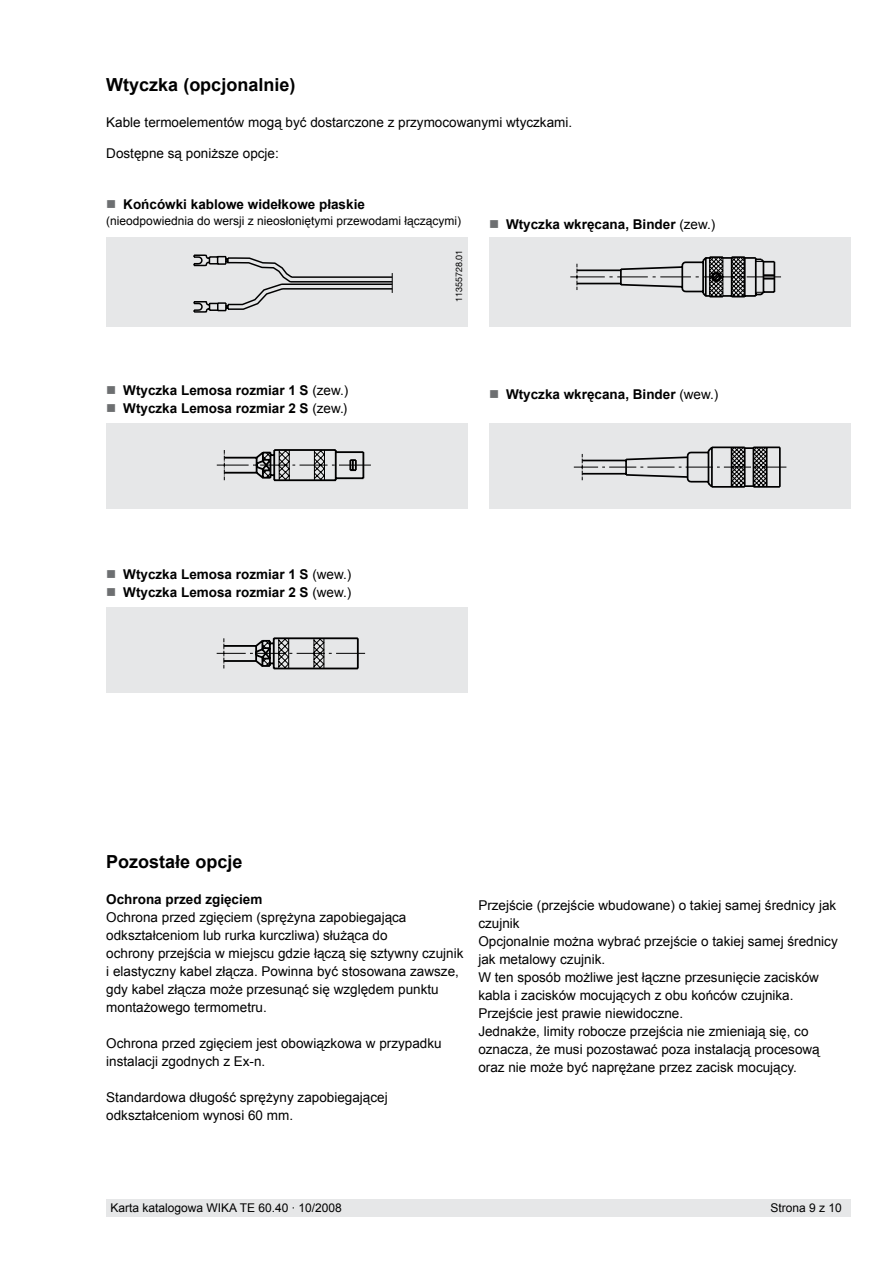
<style>
.page{position:relative;width:893px;height:1263px;background:#fff}
.page>*{position:absolute;margin:0;border:0;box-sizing:border-box;transform-origin:0 0}
.t1{font:700 18px "Arial";color:#000}
.t2{font:13.5px/18px "Arial";color:#000}
.t3{font:700 13.5px/18px "Arial";color:#000}
.t4{font:13.5px "Wingdings";color:#6d6f71}
.t5{font:12px "Arial";color:#000}
.t6{font:9px "Helvetica Neue";color:#000}
.s1{font-weight:400}
.s2{font-family:"Helvetica Neue";font-weight:400}
</style>
<div class="page">
<div style="left:106px;top:1199px;width:744px;height:17px;background:#e6e7e8"></div>
<div style="left:106px;top:238px;width:362px;height:89px;background:#e6e7e8"></div>
<div style="left:106px;top:424px;width:362px;height:85px;background:#e6e7e8"></div>
<div style="left:489px;top:424px;width:361px;height:85px;background:#e6e7e8"></div>
<div style="left:489px;top:238px;width:361px;height:89px;background:#e6e7e8"></div>
<div style="left:106px;top:608px;width:362px;height:85px;background:#e6e7e8"></div>
<svg style="left:193px;top:254px;width:200px;height:59px"></svg>
<svg style="left:216px;top:449px;width:155px;height:33px"></svg>
<svg style="left:216px;top:637px;width:150px;height:33px"></svg>
<svg style="left:570px;top:256px;width:211px;height:42px"></svg>
<svg style="left:573px;top:446px;width:214px;height:42px"></svg>
<h1 class="t1" style="left:106px;top:72px;width:191px">Wtyczka (opcjonalnie)</h1>
<p class="t2" style="left:106px;top:113px;width:467px">Kable termoelementów mogą być dostarczone z przymocowanymi wtyczkami.</p>
<p class="t2" style="left:106px;top:145px;width:174px">Dostępne są poniższe opcje:</p>
<p class="t3" style="left:123px;top:195px;width:243px">Końcówki kablowe widełkowe płaskie</p>
<p class="t5" style="left:106px;top:213px;width:356px">(nieodpowiednia do wersji z nieosłoniętymi przewodami łączącymi)</p>
<p class="t4" style="left:106px;top:197px;width:12px">■</p>
<p class="t3" style="left:506px;top:216px;width:211px">Wtyczka wkręcana, Binder <span class="s1">(zew.)</span></p>
<p class="t4" style="left:489px;top:217px;width:12px">■</p>
<p class="t3" style="left:123px;top:381px;width:227px">Wtyczka Lemosa rozmiar 1 S <span class="s1">(zew.)<br></span>Wtyczka Lemosa rozmiar 2 S <span class="s1">(zew.</span><span class="s2">)</span></p>
<p class="t3" style="left:123px;top:566px;width:230px">Wtyczka Lemosa rozmiar 1 S <span class="s1">(wew.)<br></span>Wtyczka Lemosa rozmiar 2 S <span class="s1">(wew.)</span></p>
<p class="t6" style="left:453px;top:302px;width:54px;rotate:-90deg">11355728.01</p>
<p class="t4" style="left:489px;top:386px;width:12px">■</p>
<p class="t3" style="left:506px;top:385px;width:214px">Wtyczka wkręcana, Binder <span class="s1">(wew.)</span></p>
<h1 class="t1" style="left:106px;top:849px;width:138px">Pozostałe opcje</h1>
<p class="t3" style="left:106px;top:890px;width:158px">Ochrona przed zgięciem</p>
<p class="t2" style="left:106px;top:908px;width:359px">Ochrona przed zgięciem (sprężyna zapobiegająca odkształceniom lub rurka kurczliwa) służąca do<br>ochrony przejścia w miejscu gdzie łączą się sztywny czujnik i elastyczny kabel złącza. Powinna być stosowana zawsze, gdy kabel złącza może przesunąć się względem punktu montażowego termometru.</p>
<p class="t2" style="left:106px;top:1034px;width:337px">Ochrona przed zgięciem jest obowiązkowa w przypadku instalacji zgodnych z Ex-n.</p>
<p class="t2" style="left:106px;top:1088px;width:283px">Standardowa długość sprężyny zapobiegającej odkształceniom wynosi 60 mm.</p>
<p class="t2" style="left:478px;top:896px;width:361px">Przejście (przejście wbudowane) o takiej samej średnicy jak czujnik<br>Opcjonalnie można wybrać przejście o takiej samej średnicy jak metalowy czujnik.<br>W ten sposób możliwe jest łączne przesunięcie zacisków kabla i zacisków mocujących z obu końców czujnika.<br>Przejście jest prawie niewidoczne.<br>Jednakże, limity robocze przejścia nie zmieniają się, co oznacza, że musi pozostawać poza instalacją procesową oraz nie może być naprężane przez zacisk mocujący.</p>
<p class="t5" style="left:111px;top:1200px;width:233px">Karta katalogowa WIKA TE 60.40 ∙ 10/2008</p>
<p class="t5" style="left:771px;top:1200px;width:73px">Strona z 10</p>
</div>
